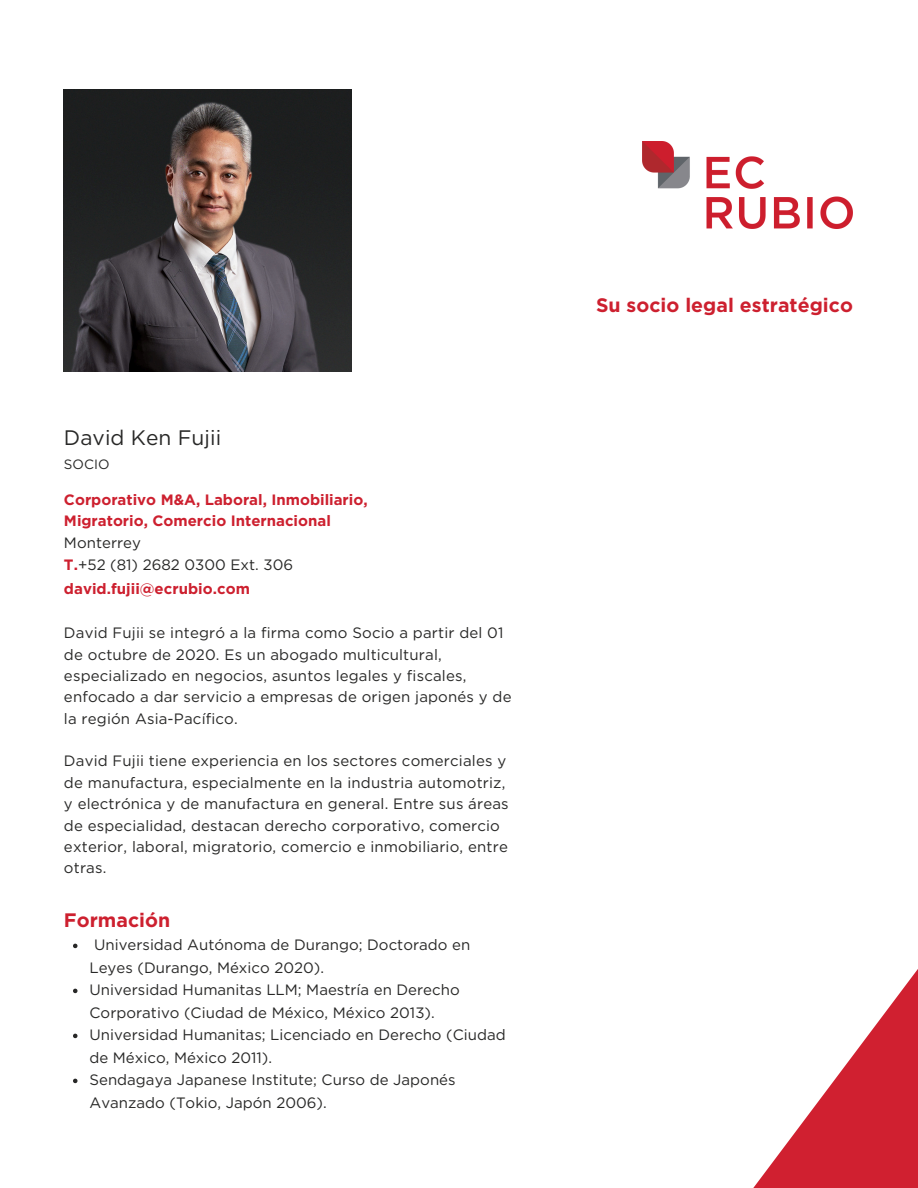
<style>
.page{position:relative;width:918px;height:1188px;background:#fff}
.page>*{position:absolute;margin:0;border:0;box-sizing:border-box;transform-origin:0 0}
.t1{font:21px "Gotham";color:#282827}
.t2{font:700 19.5px "Gotham";color:#cd202f}
.t3{font:15px/21.3px "Gotham";letter-spacing:.01em;color:#282827}
.t4{font:700 15px/21.3px "Gotham";color:#cd202f}
.t5{font:13.5px "Gotham";color:#282827}
.s1{font-weight:700;color:#cd202f}
</style>
<div class="page">
<svg style="left:753px;top:969px;width:165px;height:219px"></svg>
<img style="left:642px;top:142px;width:211px;height:86px">
<svg style="left:73px;top:944px;width:4px;height:4px"></svg>
<svg style="left:73px;top:989px;width:4px;height:4px"></svg>
<svg style="left:73px;top:1034px;width:4px;height:4px"></svg>
<svg style="left:73px;top:1079px;width:4px;height:4px"></svg>
<img style="left:64px;top:90px;width:288px;height:281px">
<h3 class="t1" style="left:64px;top:425px;width:159px">David Ken Fujii</h3>
<h3 class="t5" style="left:64px;top:456px;width:47px">SOCIO</h3>
<p class="t4" style="left:64px;top:489px;width:305px">Corporativo M&amp;A, Laboral, Inmobiliario,<br>Migratorio, Comercio Internacional</p>
<p class="t3" style="left:64px;top:532px;width:78px">Monterrey</p>
<h2 class="t3" style="left:64px;top:554px;width:231px"><span class="s1">T.</span>+52 (81) 2682 0300 Ext. 306</h2>
<h3 class="t4" style="left:64px;top:578px;width:187px">david.fujii@ecrubio.com</h3>
<p class="t3" style="left:64px;top:622px;width:449px">David Fujii se integró a la firma como Socio a partir del 01 de octubre de 2020. Es un abogado multicultural, especializado en negocios, asuntos legales y fiscales, enfocado a dar servicio a empresas de origen japonés y de la región Asia-Pacífico.</p>
<p class="t3" style="left:64px;top:750px;width:446px">David Fujii tiene experiencia en los sectores comerciales y de manufactura, especialmente en la industria automotriz, y electrónica y de manufactura en general. Entre sus áreas de especialidad, destacan derecho corporativo, comercio exterior, laboral, migratorio, comercio e inmobiliario, entre otras.</p>
<p class="t2" style="left:64px;top:908px;width:108px">Formación</p>
<p class="t3" style="left:89px;top:934px;width:382px;line-height:22.5px;text-indent:5px">Universidad Autónoma de Durango; Doctorado en<br>Leyes (Durango, México 2020).</p>
<h1 class="t3" style="left:89px;top:979px;width:372px;line-height:22.5px">Universidad Humanitas LLM; Maestría en Derecho<br>Corporativo (Ciudad de México, México 2013).</h1>
<p class="t3" style="left:89px;top:1024px;width:418px;line-height:22.5px">Universidad Humanitas; Licenciado en Derecho (Ciudad de México, México 2011).</p>
<p class="t3" style="left:89px;top:1069px;width:368px;line-height:22.5px">Sendagaya Japanese Institute; Curso de Japonés<br>Avanzado (Tokio, Japón 2006).</p>
<p class="t2" style="left:596px;top:293px;width:258px">Su socio legal estratégico</p>
</div>
